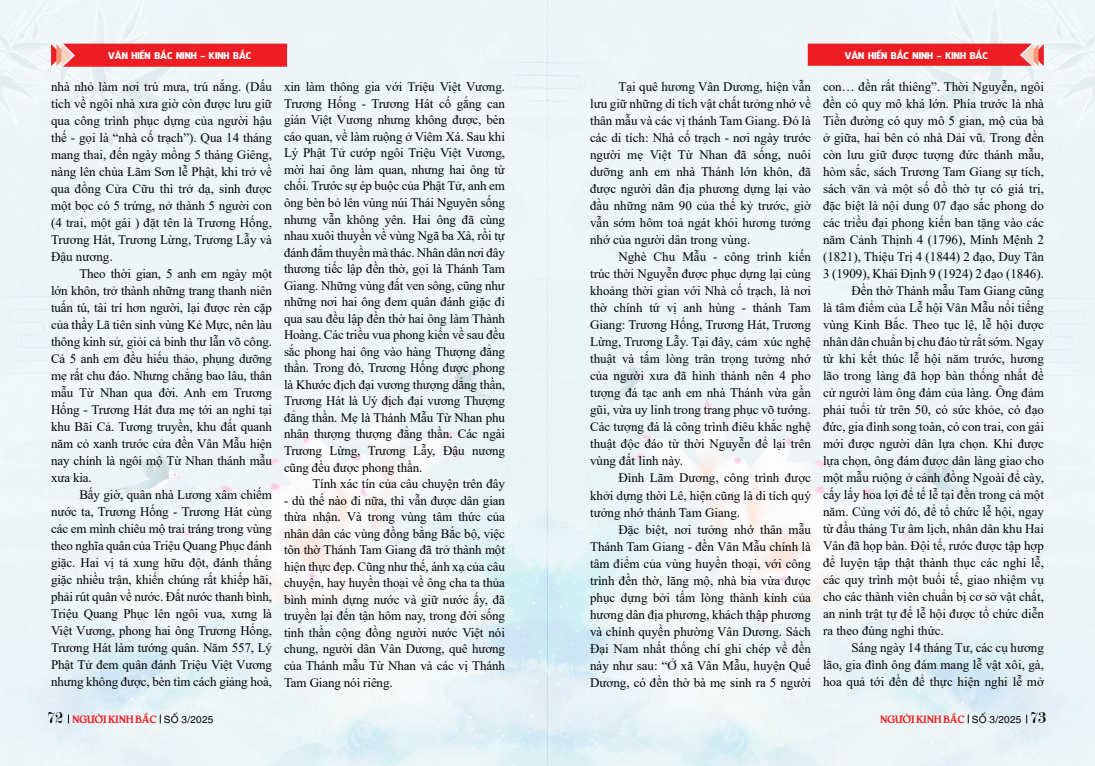
<style>
.page{position:relative;width:1095px;height:766px;background:#fff}
.page>*{position:absolute;margin:0;border:0;box-sizing:border-box;transform-origin:0 0}
.t1{font:13px/17px "Times New Roman";color:#000;text-align:justify}
.t2{font:10px "UTM Bienvenue";color:#ed1d24}
.t3{font:9.1px "UTM Facebook";color:#fff}
.s1{font-family:"Modern";font-size:17.1px;color:#000}
.s2{font-family:"UTM Helve";color:#000}
</style>
<div class="page">
<img style="left:0;top:0;width:1094px;height:765px">
<svg style="left:807px;top:44px;width:236px;height:22px;background:#ed292f"></svg>
<svg style="left:51px;top:44px;width:236px;height:23px;background:#ed2e34"></svg>
<div style="left:75px;top:52px;width:209px;height:7px;background:#ed1d24"></div>
<p class="t3" style="left:108px;top:48px;width:145px">VĂN HIẾN BẮC NINH - KINH BẮC</p>
<p class="t3" style="left:844px;top:48px;width:145px">VĂN HIẾN BẮC NINH - KINH BẮC</p>
<p class="t1" style="left:51px;top:78px;width:222px">nhà nhỏ làm nơi trú mưa, trú nắng. (Dấu tích về ngôi nhà xưa giờ còn được lưu giữ qua công trình phục dựng của người hậu thế - gọi là “nhà cố trạch”). Qua 14 tháng mang thai, đến ngày mồng 5 tháng Giêng, nàng lên chùa Lãm Sơn lễ Phật, khi trở về qua đồng Cửa Cữu thì trở dạ, sinh được một bọc có 5 trứng, nở thành 5 người con (4 trai, một gái ) đặt tên là Trương Hống, Trương Hát, Trương Lừng, Trương Lẫy và Đậu nương.</p>
<p class="t1" style="left:51px;top:265px;width:222px;text-indent:28px">Theo thời gian, 5 anh em ngày một lớn khôn, trở thành những trang thanh niên tuấn tú, tài trí hơn người, lại được rèn cặp của thầy Lã tiên sinh vùng Kẻ Mực, nên làu thông kinh sử, giỏi cả binh thư lẫn võ công.<br>Cả 5 anh em đều hiếu thảo, phụng dưỡng mẹ rất chu đáo. Nhưng chẳng bao lâu, thân mẫu Từ Nhan qua đời. Anh em Trương Hống - Trương Hát đưa mẹ tới an nghỉ tại khu Bãi Cả. Tương truyền, khu đất quanh năm cỏ xanh trước cửa đền Vân Mẫu hiện nay chính là ngôi mộ Từ Nhan thánh mẫu xưa kia.</p>
<p class="t1" style="left:51px;top:486px;width:222px;text-indent:28px">Bấy giờ, quân nhà Lương xâm chiếm nước ta, Trương Hống - Trương Hát cùng các em mình chiêu mộ trai tráng trong vùng theo nghĩa quân của Triệu Quang Phục đánh giặc. Hai vị tả xung hữu đột, đánh thắng giặc nhiều trận, khiến chúng rất khiếp hãi, phải rút quân về nước. Đất nước thanh bình, Triệu Quang Phục lên ngôi vua, xưng là Việt Vương, phong hai ông Trương Hống, Trương Hát làm tướng quân. Năm 557, Lý Phật Tử đem quân đánh Triệu Việt Vương nhưng không được, bèn tìm cách giảng hoà,</p>
<p class="t1" style="left:284px;top:78px;width:222px;line-height:16.5px">xin làm thông gia với Triệu Việt Vương.<br>Trương Hống - Trương Hát cố gắng can gián Việt Vương nhưng không được, bèn cáo quan, về làm ruộng ở Viêm Xá. Sau khi Lý Phật Tử cướp ngôi Triệu Việt Vương, mời hai ông làm quan, nhưng hai ông từ chối. Trước sự ép buộc của Phật Tử, anh em ông bèn bỏ lên vùng núi Thái Nguyên sống nhưng vẫn không yên. Hai ông đã cùng nhau xuôi thuyền về vùng Ngã ba Xà, rồi tự đánh đắm thuyền mà thác. Nhân dân nơi đây thương tiếc lập đền thờ, gọi là Thánh Tam Giang. Những vùng đất ven sông, cũng như những nơi hai ông đem quân đánh giặc đi qua sau đều lập đền thờ hai ông làm Thành Hoàng. Các triều vua phong kiến về sau đều sắc phong hai ông vào hàng Thượng đẳng thần. Trong đó, Trương Hống được phong là Khước địch đại vương thượng dẳng thần, Trương Hát là Uý địch đại vương Thượng đẳng thần. Mẹ là Thánh Mẫu Từ Nhan phu nhân thượng thượng đẳng thần. Các ngài Trương Lừng, Trương Lẫy, Đậu nương cũng đều được phong thần.</p>
<p class="t1" style="left:312px;top:474px;width:194px">Tính xác tín của câu chuyện trên đây</p>
<p class="t1" style="left:284px;top:491px;width:222px;line-height:16.5px">- dù thế nào đi nữa, thì vẫn được dân gian thừa nhận. Và trong vùng tâm thức của nhân dân các vùng đồng bằng Bắc bộ, việc tôn thờ Thánh Tam Giang đã trở thành một hiện thực đẹp. Cũng như thế, ánh xạ của câu chuyện, hay huyền thoại về ông cha ta thủa bình minh dựng nước và giữ nước ấy, đã truyền lại đến tận hôm nay, trong đời sống tinh thần cộng đồng người nước Việt nói chung, người dân Vân Dương, quê hương của Thánh mẫu Từ Nhan và các vị Thánh Tam Giang nói riêng.</p>
<p class="t1" style="left:590px;top:78px;width:222px;text-indent:28px">Tại quê hương Vân Dương, hiện vẫn lưu giữ những di tích vật chất tưởng nhớ về thân mẫu và các vị thánh Tam Giang. Đó là các di tích: Nhà cố trạch - nơi ngày trước người mẹ Việt Từ Nhan đã sống, nuôi dưỡng anh em nhà Thánh lớn khôn, đã được người dân địa phương dựng lại vào đầu những năm 90 của thế kỷ trước, giờ vẫn sớm hôm toả ngát khói hương tưởng nhớ của người dân trong vùng.</p>
<p class="t1" style="left:590px;top:248px;width:222px;text-indent:28px">Nghè Chu Mẫu - công trình kiến trúc thời Nguyễn được phục dựng lại cùng khoảng thời gian với Nhà cố trạch, là nơi thờ chính tứ vị anh hùng - thánh Tam Giang: Trương Hống, Trương Hát, Trương Lừng, Trương Lẫy. Tại đây, cảm xúc nghệ thuật và tấm lòng trân trọng tưởng nhớ của người xưa đã hình thành nên 4 pho tượng đá tạc anh em nhà Thánh vừa gần gũi, vừa uy linh trong trang phục võ tướng.<br>Các tượng đá là công trình điêu khắc nghệ thuật độc đáo từ thời Nguyễn để lại trên vùng đất linh này.</p>
<p class="t1" style="left:590px;top:469px;width:222px;text-indent:28px">Đình Lãm Dương, công trình được khởi dựng thời Lê, hiện cũng là di tích quý tưởng nhớ thánh Tam Giang.</p>
<p class="t1" style="left:590px;top:520px;width:222px;text-indent:28px">Đặc biệt, nơi tưởng nhớ thân mẫu Thánh Tam Giang - đền Vân Mẫu chính là tâm điểm của vùng huyền thoại, với công trình đền thờ, lăng mộ, nhà bia vừa được phục dựng bởi tấm lòng thành kính của hương dân địa phương, khách thập phương và chính quyền phường Vân Dương. Sách Đại Nam nhất thống chí ghi chép về đền này như sau: “Ở xã Vân Mẫu, huyện Quế Dương, có đền thờ bà mẹ sinh ra 5 người</p>
<p class="t1" style="left:822px;top:78px;width:222px">con… đền rất thiêng”. Thời Nguyễn, ngôi</p>
<p class="t1" style="left:822px;top:95px;width:222px">đền có quy mô khá lớn. Phía trước là nhà</p>
<p class="t1" style="left:822px;top:112px;width:222px">Tiền đường có quy mô 5 gian, mộ của bà</p>
<p class="t1" style="left:822px;top:129px;width:222px">ở giữa, hai bên có nhà Dải vũ. Trong đền</p>
<p class="t1" style="left:822px;top:146px;width:222px">còn lưu giữ được tượng đức thánh mẫu,</p>
<p class="t1" style="left:822px;top:163px;width:222px">hòm sắc, sách Trương Tam Giang sự tích,</p>
<p class="t1" style="left:822px;top:180px;width:222px">sách văn và một số đồ thờ tự có giá trị,</p>
<p class="t1" style="left:822px;top:197px;width:222px">đặc biệt là nội dung 07 đạo sắc phong do</p>
<p class="t1" style="left:822px;top:214px;width:222px">các triều đại phong kiến ban tặng vào các</p>
<p class="t1" style="left:822px;top:231px;width:222px">năm Cảnh Thịnh 4 (1796), Minh Mệnh 2</p>
<p class="t1" style="left:822px;top:248px;width:222px">(1821), Thiệu Trị 4 (1844) 2 đạo, Duy Tân</p>
<p class="t1" style="left:822px;top:265px;width:222px">3 (1909), Khải Định 9 (1924) 2 đạo (1846).</p>
<p class="t1" style="left:851px;top:282px;width:194px">Đền thờ Thánh mẫu Tam Giang cũng</p>
<p class="t1" style="left:822px;top:299px;width:222px">là tâm điểm của Lễ hội Vân Mẫu nổi tiếng</p>
<p class="t1" style="left:822px;top:316px;width:222px">vùng Kinh Bắc. Theo tục lệ, lễ hội được</p>
<p class="t1" style="left:822px;top:333px;width:222px">nhân dân chuẩn bị chu đáo từ rất sớm. Ngay</p>
<p class="t1" style="left:822px;top:350px;width:222px">từ khi kết thúc lễ hội năm trước, hương</p>
<p class="t1" style="left:822px;top:367px;width:222px">lão trong làng đã họp bàn thống nhất đề</p>
<p class="t1" style="left:822px;top:384px;width:222px">cử người làm ông đám của làng. Ông đám</p>
<p class="t1" style="left:822px;top:401px;width:222px">phải tuổi từ trên 50, có sức khỏe, có đạo</p>
<p class="t1" style="left:822px;top:418px;width:222px">đức, gia đình song toàn, có con trai, con gái</p>
<p class="t1" style="left:822px;top:435px;width:222px">mới được người dân lựa chọn. Khi được</p>
<p class="t1" style="left:822px;top:452px;width:222px">lựa chọn, ông đám được dân làng giao cho</p>
<p class="t1" style="left:822px;top:469px;width:222px">một mẫu ruộng ở cánh đồng Ngoài để cày,</p>
<p class="t1" style="left:822px;top:486px;width:222px">cấy lấy hoa lợi để tế lễ tại đền trong cả một</p>
<p class="t1" style="left:822px;top:503px;width:222px">năm. Cùng với đó, để tổ chức lễ hội, ngay</p>
<p class="t1" style="left:822px;top:520px;width:222px">từ đầu tháng Tư âm lịch, nhân dân khu Hai</p>
<p class="t1" style="left:822px;top:537px;width:222px">Vân đã họp bàn. Đội tế, rước được tập hợp</p>
<p class="t1" style="left:822px;top:554px;width:222px">để luyện tập thật thành thục các nghi lễ,</p>
<p class="t1" style="left:822px;top:571px;width:222px">các quy trình một buổi tế, giao nhiệm vụ</p>
<p class="t1" style="left:822px;top:588px;width:222px">cho các thành viên chuẩn bị cơ sở vật chất,</p>
<p class="t1" style="left:822px;top:605px;width:222px">an ninh trật tự để lễ hội được tổ chức diễn</p>
<p class="t1" style="left:822px;top:622px;width:122px">ra theo đúng nghi thức.</p>
<p class="t1" style="left:851px;top:639px;width:194px">Sáng ngày 14 tháng Tư, các cụ hương</p>
<p class="t1" style="left:822px;top:656px;width:222px">lão, gia đình ông đám mang lễ vật xôi, gà,</p>
<p class="t1" style="left:822px;top:673px;width:222px">hoa quả tới đền để thực hiện nghi lễ mở</p>
<p class="t2" style="left:47px;top:711px;width:168px"><span class="s1">72</span> NGƯỜI KINH BẮC <span class="s2">SỐ 3/2025</span></p>
<p class="t2" style="left:879px;top:711px;width:167px">NGƯỜI KINH BẮC <span class="s2">SỐ 3/2025</span> <span class="s1">73</span></p>
</div>
